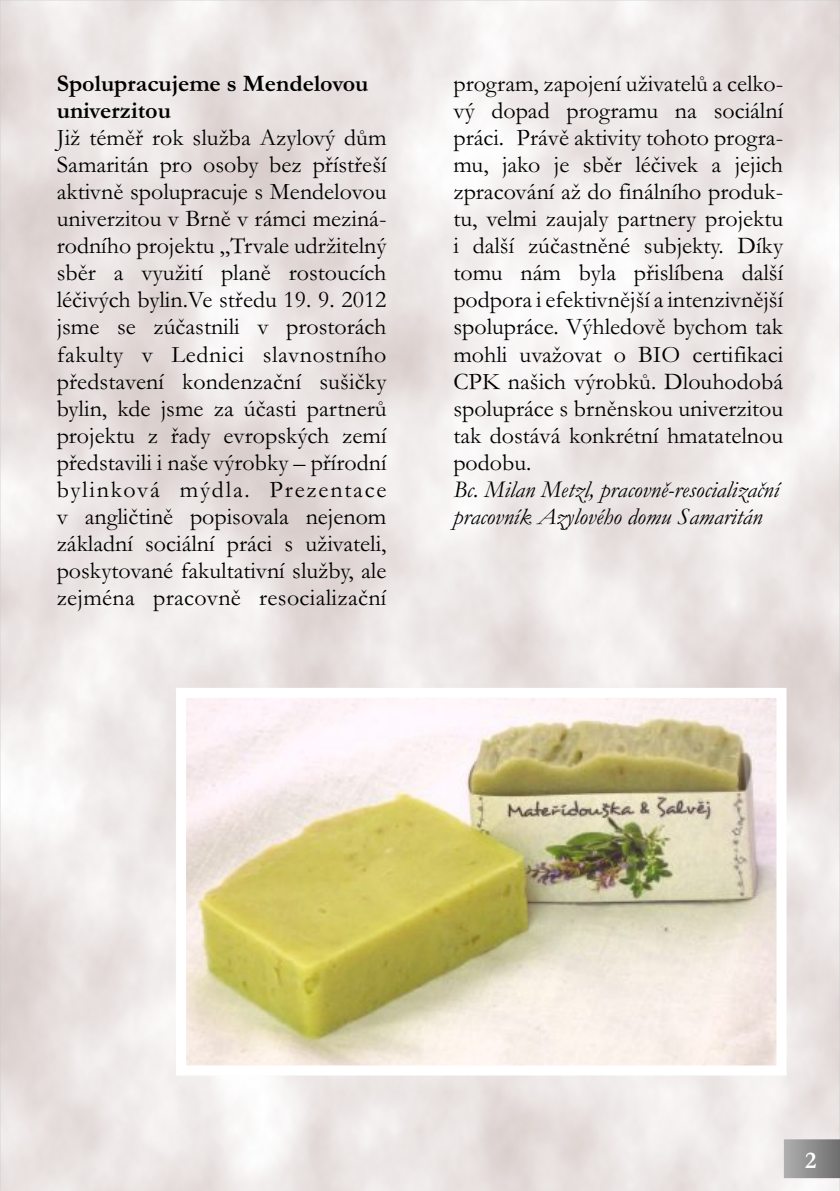
<style>
.page{position:relative;width:840px;height:1191px;background:#fff}
.page>*{position:absolute;margin:0;border:0;box-sizing:border-box;transform-origin:0 0}
.t1{font:24px/27px "Garamond";color:#000;text-align:justify}
.t2{font:italic 24px "Garamond";color:#000}
.t3{font:700 24px "Garamond";color:#000}
.t4{font:24px "Garamond";letter-spacing:.025em;color:#000}
.t5{font:24px "Garamond";letter-spacing:.075em;color:#000}
.t6{font:700 24px "Garamond";color:#fff}
</style>
<div class="page">
<svg style="left:782px;top:1139px;width:57px;height:39px"></svg>
<img style="left:187px;top:699px;width:588px;height:365px">
<div style="left:176px;top:688px;width:610px;height:387px;border:10px solid #fff"></div>
<p class="t3" style="left:57px;top:76px;width:313px">Spolupracujeme s Mendelovou</p>
<p class="t1" style="left:453px;top:73px;width:331px">program, zapojení uživatelů a celko-</p>
<p class="t3" style="left:57px;top:103px;width:116px">univerzitou</p>
<p class="t1" style="left:453px;top:100px;width:331px">vý dopad programu na sociální</p>
<p class="t1" style="left:57px;top:127px;width:331px">Již téměř rok služba Azylový dům</p>
<p class="t1" style="left:453px;top:127px;width:331px">práci. Právě aktivity tohoto progra-</p>
<p class="t1" style="left:57px;top:154px;width:331px">Samaritán pro osoby bez přístřeší</p>
<p class="t1" style="left:453px;top:154px;width:331px">mu, jako je sběr léčivek a jejich</p>
<p class="t1" style="left:57px;top:181px;width:331px">aktivně spolupracuje s Mendelovou</p>
<p class="t1" style="left:453px;top:181px;width:331px">zpracování až do finálního produk-</p>
<p class="t1" style="left:57px;top:208px;width:331px">univerzitou v Brně v rámci meziná-</p>
<p class="t1" style="left:453px;top:208px;width:331px">tu, velmi zaujaly partnery projektu</p>
<p class="t1" style="left:57px;top:235px;width:331px">rodního projektu „Trvale udržitelný</p>
<p class="t1" style="left:453px;top:235px;width:331px">i další zúčastněné subjekty. Díky</p>
<p class="t1" style="left:57px;top:262px;width:331px">sběr a využití planě rostoucích</p>
<p class="t1" style="left:453px;top:262px;width:331px">tomu nám byla přislíbena další</p>
<p class="t1" style="left:57px;top:289px;width:331px">léčivých bylin.Ve středu 19. 9. 2012</p>
<p class="t1" style="left:453px;top:289px;width:331px">podpora i efektivnější a intenzivnější</p>
<p class="t1" style="left:57px;top:316px;width:331px">jsme se zúčastnili v prostorách</p>
<p class="t1" style="left:453px;top:316px;width:331px">spolupráce. Výhledově bychom tak</p>
<p class="t4" style="left:57px;top:346px;width:331px">fakulty v Lednici slavnostního</p>
<p class="t1" style="left:453px;top:343px;width:331px">mohli uvažovat o BIO certifikaci</p>
<p class="t1" style="left:57px;top:370px;width:331px">představení kondenzační sušičky</p>
<p class="t1" style="left:453px;top:370px;width:331px">CPK našich výrobků. Dlouhodobá</p>
<p class="t1" style="left:57px;top:397px;width:331px">bylin, kde jsme za účasti partnerů</p>
<p class="t1" style="left:453px;top:397px;width:331px">spolupráce s brněnskou univerzitou</p>
<p class="t1" style="left:57px;top:424px;width:331px">projektu z řady evropských zemí</p>
<p class="t1" style="left:453px;top:424px;width:331px">tak dostává konkrétní hmatatelnou</p>
<p class="t1" style="left:57px;top:451px;width:331px">představili i naše výrobky – přírodní</p>
<p class="t1" style="left:453px;top:451px;width:79px">podobu.</p>
<p class="t5" style="left:57px;top:481px;width:331px">bylinková mýdla. Prezentace</p>
<p class="t2" style="left:453px;top:481px;width:327px">Bc. Milan Metzl, pracovně-resocializační</p>
<p class="t1" style="left:57px;top:505px;width:331px">v angličtině popisovala nejenom</p>
<p class="t2" style="left:453px;top:508px;width:310px">pracovník Azylového domu Samaritán</p>
<p class="t1" style="left:57px;top:532px;width:331px">základní sociální práci s uživateli, poskytované fakultativní služby, ale zejména pracovně resocializační</p>
<p class="t6" style="left:804px;top:1152px;width:13px">2</p>
</div>
